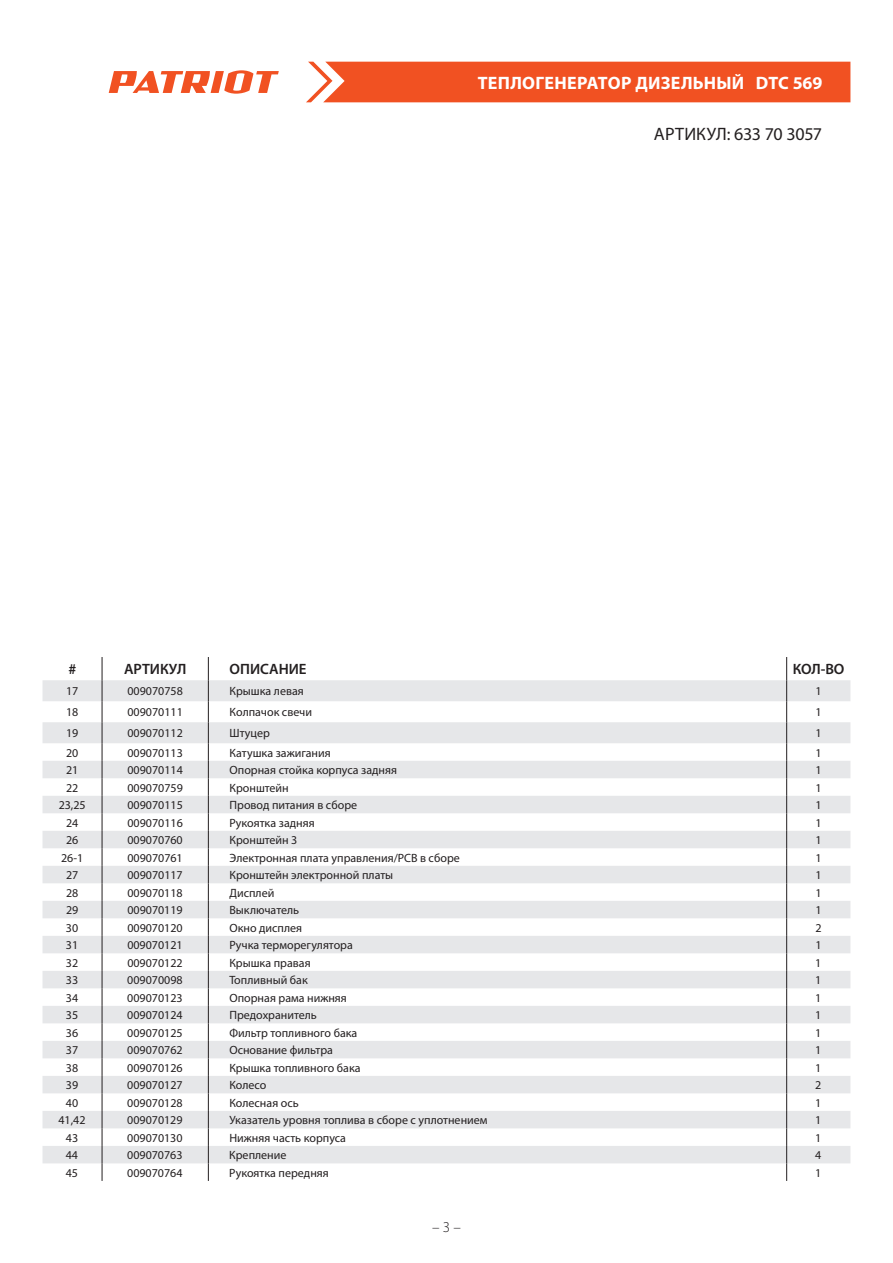
<style>
.page{position:relative;width:893px;height:1263px;background:#fff}
.page>*{position:absolute;margin:0;border:0;box-sizing:border-box;transform-origin:0 0}
.t1{font:700 18px "Myriad Pro";letter-spacing:.015em;color:#fff}
.t2{font:18px "Myriad Pro";letter-spacing:-.01em;color:#231f20}
.t3{font:600 15px "Myriad Pro";color:#231f20}
.t4{font:300 15px "Myriad Pro";color:#231f20}
.t5{font:12px "Myriad Pro";color:#231f20}
</style>
<div class="page">
<div style="left:306px;top:62px;width:544px;height:40px;background:#f15122"></div>
<svg style="left:109px;top:70px;width:170px;height:24px"></svg>
<svg style="left:43px;top:680px;width:807px;height:483px;fill:#e6e7e9"></svg>
<svg style="left:102px;top:657px;width:1px;height:524px"></svg>
<svg style="left:208px;top:657px;width:1px;height:524px"></svg>
<svg style="left:786px;top:657px;width:1px;height:524px"></svg>
<h1 class="t1" style="left:478px;top:71px;width:346px">Теплогенератор дизельный DTC 569</h1>
<h1 class="t2" style="left:654px;top:123px;width:170px">АРТИКУЛ: 633 70 3057</h1>
<p class="t3" style="left:68px;top:660px;width:9px">#</p>
<p class="t3" style="left:124px;top:660px;width:64px">АРТИКУЛ</p>
<p class="t3" style="left:230px;top:660px;width:78px">ОПИСАНИЕ</p>
<p class="t3" style="left:793px;top:660px;width:53px">КОЛ-ВО</p>
<p class="t5" style="left:66px;top:684px;width:14px">17</p>
<p class="t5" style="left:127px;top:684px;width:57px">009070758</p>
<p class="t5" style="left:230px;top:684px;width:76px">Крышка левая</p>
<p class="t5" style="left:815px;top:684px;width:8px">1</p>
<p class="t5" style="left:66px;top:705px;width:14px">18</p>
<p class="t5" style="left:127px;top:705px;width:57px">009070111</p>
<p class="t5" style="left:230px;top:705px;width:84px">Колпачок свечи</p>
<p class="t5" style="left:815px;top:705px;width:8px">1</p>
<p class="t5" style="left:66px;top:726px;width:14px">19</p>
<p class="t5" style="left:127px;top:726px;width:57px">009070112</p>
<p class="t5" style="left:230px;top:726px;width:42px">Штуцер</p>
<p class="t5" style="left:815px;top:726px;width:8px">1</p>
<p class="t5" style="left:66px;top:745px;width:14px">20</p>
<p class="t5" style="left:127px;top:745px;width:57px">009070113</p>
<p class="t5" style="left:230px;top:745px;width:103px">Катушка зажигания</p>
<p class="t5" style="left:815px;top:745px;width:8px">1</p>
<p class="t5" style="left:66px;top:763px;width:14px">21</p>
<p class="t5" style="left:127px;top:763px;width:57px">009070114</p>
<p class="t5" style="left:230px;top:763px;width:169px">Опорная стойка корпуса задняя</p>
<p class="t5" style="left:815px;top:763px;width:8px">1</p>
<p class="t5" style="left:66px;top:780px;width:14px">22</p>
<p class="t5" style="left:127px;top:780px;width:57px">009070759</p>
<p class="t5" style="left:230px;top:780px;width:61px">Кронштейн</p>
<p class="t5" style="left:815px;top:780px;width:8px">1</p>
<p class="t5" style="left:59px;top:798px;width:29px">23,25</p>
<p class="t5" style="left:127px;top:798px;width:57px">009070115</p>
<p class="t5" style="left:230px;top:798px;width:129px">Провод питания в сборе</p>
<p class="t5" style="left:815px;top:798px;width:8px">1</p>
<p class="t5" style="left:66px;top:815px;width:14px">24</p>
<p class="t5" style="left:127px;top:815px;width:57px">009070116</p>
<p class="t5" style="left:230px;top:815px;width:87px">Рукоятка задняя</p>
<p class="t5" style="left:815px;top:815px;width:8px">1</p>
<p class="t5" style="left:66px;top:833px;width:14px">26</p>
<p class="t5" style="left:127px;top:833px;width:57px">009070760</p>
<p class="t5" style="left:230px;top:833px;width:69px">Кронштейн 3</p>
<p class="t5" style="left:815px;top:833px;width:8px">1</p>
<p class="t5" style="left:61px;top:850px;width:24px">26-1</p>
<p class="t5" style="left:127px;top:850px;width:57px">009070761</p>
<p class="t5" style="left:229px;top:850px;width:232px">Электронная плата управления/РСВ в сборе</p>
<p class="t5" style="left:815px;top:850px;width:8px">1</p>
<p class="t5" style="left:66px;top:868px;width:14px">27</p>
<p class="t5" style="left:127px;top:868px;width:57px">009070117</p>
<p class="t5" style="left:229px;top:868px;width:165px">Кронштейн электронной платы</p>
<p class="t5" style="left:815px;top:868px;width:8px">1</p>
<p class="t5" style="left:66px;top:885px;width:14px">28</p>
<p class="t5" style="left:127px;top:885px;width:57px">009070118</p>
<p class="t5" style="left:229px;top:885px;width:46px">Дисплей</p>
<p class="t5" style="left:815px;top:885px;width:8px">1</p>
<p class="t5" style="left:66px;top:903px;width:14px">29</p>
<p class="t5" style="left:127px;top:903px;width:57px">009070119</p>
<p class="t5" style="left:229px;top:903px;width:71px">Выключатель</p>
<p class="t5" style="left:815px;top:903px;width:8px">1</p>
<p class="t5" style="left:66px;top:920px;width:14px">30</p>
<p class="t5" style="left:127px;top:920px;width:57px">009070120</p>
<p class="t5" style="left:229px;top:920px;width:74px">Окно дисплея</p>
<p class="t5" style="left:815px;top:920px;width:8px">2</p>
<p class="t5" style="left:66px;top:938px;width:14px">31</p>
<p class="t5" style="left:127px;top:938px;width:57px">009070121</p>
<p class="t5" style="left:229px;top:938px;width:125px">Ручка терморегулятора</p>
<p class="t5" style="left:815px;top:938px;width:8px">1</p>
<p class="t5" style="left:66px;top:955px;width:14px">32</p>
<p class="t5" style="left:127px;top:955px;width:57px">009070122</p>
<p class="t5" style="left:229px;top:955px;width:83px">Крышка правая</p>
<p class="t5" style="left:815px;top:955px;width:8px">1</p>
<p class="t5" style="left:66px;top:973px;width:14px">33</p>
<p class="t5" style="left:127px;top:973px;width:57px">009070098</p>
<p class="t5" style="left:229px;top:973px;width:80px">Топливный бак</p>
<p class="t5" style="left:815px;top:973px;width:8px">1</p>
<p class="t5" style="left:66px;top:990px;width:14px">34</p>
<p class="t5" style="left:127px;top:990px;width:57px">009070123</p>
<p class="t5" style="left:229px;top:990px;width:119px">Опорная рама нижняя</p>
<p class="t5" style="left:815px;top:990px;width:8px">1</p>
<p class="t5" style="left:66px;top:1008px;width:14px">35</p>
<p class="t5" style="left:127px;top:1008px;width:57px">009070124</p>
<p class="t5" style="left:229px;top:1008px;width:89px">Предохранитель</p>
<p class="t5" style="left:815px;top:1008px;width:8px">1</p>
<p class="t5" style="left:66px;top:1025px;width:14px">36</p>
<p class="t5" style="left:127px;top:1025px;width:57px">009070125</p>
<p class="t5" style="left:229px;top:1025px;width:130px">Фильтр топливного бака</p>
<p class="t5" style="left:815px;top:1025px;width:8px">1</p>
<p class="t5" style="left:66px;top:1043px;width:14px">37</p>
<p class="t5" style="left:127px;top:1043px;width:57px">009070762</p>
<p class="t5" style="left:229px;top:1043px;width:105px">Основание фильтра</p>
<p class="t5" style="left:815px;top:1043px;width:8px">1</p>
<p class="t5" style="left:66px;top:1060px;width:14px">38</p>
<p class="t5" style="left:127px;top:1060px;width:57px">009070126</p>
<p class="t5" style="left:229px;top:1060px;width:133px">Крышка топливного бака</p>
<p class="t5" style="left:815px;top:1060px;width:8px">1</p>
<p class="t5" style="left:66px;top:1078px;width:14px">39</p>
<p class="t5" style="left:127px;top:1078px;width:57px">009070127</p>
<p class="t5" style="left:229px;top:1078px;width:39px">Колесо</p>
<p class="t5" style="left:815px;top:1078px;width:8px">2</p>
<p class="t5" style="left:66px;top:1095px;width:14px">40</p>
<p class="t5" style="left:127px;top:1095px;width:57px">009070128</p>
<p class="t5" style="left:229px;top:1095px;width:71px">Колесная ось</p>
<p class="t5" style="left:815px;top:1095px;width:8px">1</p>
<p class="t5" style="left:58px;top:1113px;width:29px">41,42</p>
<p class="t5" style="left:127px;top:1113px;width:57px">009070129</p>
<p class="t5" style="left:229px;top:1113px;width:260px">Указатель уровня топлива в сборе с уплотнением</p>
<p class="t5" style="left:815px;top:1113px;width:8px">1</p>
<p class="t5" style="left:66px;top:1130px;width:14px">43</p>
<p class="t5" style="left:127px;top:1130px;width:57px">009070130</p>
<p class="t5" style="left:229px;top:1130px;width:118px">Нижняя часть корпуса</p>
<p class="t5" style="left:815px;top:1130px;width:8px">1</p>
<p class="t5" style="left:66px;top:1148px;width:14px">44</p>
<p class="t5" style="left:127px;top:1148px;width:57px">009070763</p>
<p class="t5" style="left:229px;top:1148px;width:59px">Крепление</p>
<p class="t5" style="left:815px;top:1148px;width:8px">4</p>
<p class="t5" style="left:66px;top:1165px;width:14px">45</p>
<p class="t5" style="left:127px;top:1165px;width:57px">009070764</p>
<p class="t5" style="left:229px;top:1165px;width:101px">Рукоятка передняя</p>
<p class="t5" style="left:815px;top:1165px;width:8px">1</p>
<p class="t4" style="left:432px;top:1218px;width:30px">– 3 –</p>
</div>
